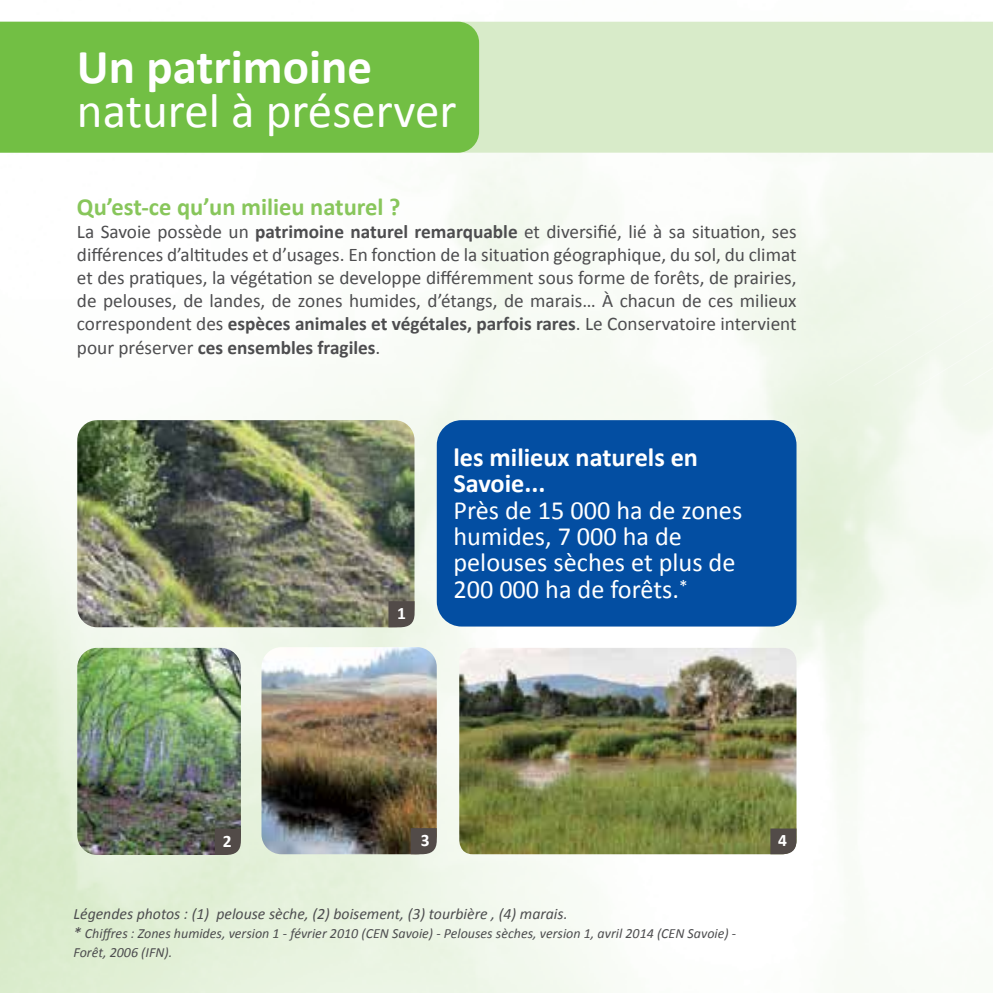
<style>
.page{position:relative;width:993px;height:993px;background:#fff}
.page>*{position:absolute;margin:0;border:0;box-sizing:border-box;transform-origin:0 0}
.t1{font:49px "Calibri";color:#fff}
.t2{font:700 49px "Calibri";color:#fff}
.t3{font:26.25px/26.2px "Calibri";color:#fff}
.t4{font:700 26.25px/26.2px "Calibri";color:#fff}
.t5{font:700 24.5px "Calibri";color:#88c65b}
.t6{font:19.25px/23.1px "Calibri";color:#4d4d4f;text-align:justify}
.t7{font:700 17.5px "Calibri";color:#fff}
.t8{font:italic 15.75px "Calibri";color:#4d4d4f}
.t9{font:italic 14px/18.9px "Calibri";color:#4d4d4f}
.s1{font-weight:700}
.s2{font-size:15.75px}
</style>
<div class="page">
<img style="left:0;top:21px;width:992px;height:971px">
<svg style="left:471px;top:21px;width:326px;height:364px"></svg>
<svg style="left:797px;top:21px;width:195px;height:384px"></svg>
<div style="left:0;top:22px;width:479px;height:131px;background:#72bf44"></div>
<img style="left:459px;top:647px;width:337px;height:207px">
<svg style="left:770px;top:828px;width:26px;height:26px"></svg>
<img style="left:77px;top:647px;width:164px;height:207px">
<svg style="left:215px;top:828px;width:26px;height:26px"></svg>
<img style="left:77px;top:420px;width:337px;height:207px">
<svg style="left:388px;top:601px;width:26px;height:26px"></svg>
<div style="left:436px;top:420px;width:360px;height:206px;background:#034ea2;border-radius:25px"></div>
<img style="left:261px;top:647px;width:175px;height:207px">
<svg style="left:410px;top:827px;width:26px;height:27px"></svg>
<h1 class="t2" style="left:77px;top:36px;width:297px">Un patrimoine</h1>
<h1 class="t1" style="left:77px;top:80px;width:381px">naturel à préserver</h1>
<p class="t5" style="left:77px;top:191px;width:325px">Qu’est-ce qu’un milieu naturel ?</p>
<p class="t6" style="left:77px;top:220px;width:721px">La Savoie possède un <span class="s1">patrimoine naturel remarquable</span> et diversifié, lié à sa situation, ses différences d’altitudes et d’usages. En fonction de la situation géographique, du sol, du climat et des pratiques, la végétation se developpe différemment sous forme de forêts, de prairies, de pelouses, de landes, de zones humides, d’étangs, de marais… À chacun de ces milieux correspondent des <span class="s1">espèces animales et végétales, parfois rares</span>. Le Conservatoire intervient pour préserver <span class="s1">ces ensembles fragiles</span>.</p>
<p class="t7" style="left:397px;top:601px;width:10px">1</p>
<h2 class="t4" style="left:453px;top:444px;width:246px">les milieux naturels en<br>Savoie...</h2>
<h2 class="t3" style="left:453px;top:496px;width:290px">Près de 15 000 ha de zones humides, 7 000 ha de pelouses sèches et plus de<br>200 000 ha de forêts.<sup>*</sup></h2>
<p class="t7" style="left:421px;top:828px;width:10px">3</p>
<p class="t7" style="left:223px;top:829px;width:10px">2</p>
<p class="t7" style="left:777px;top:828px;width:10px">4</p>
<p class="t8" style="left:73px;top:903px;width:495px">Légendes photos : (1) pelouse sèche, (2) boisement, (3) tourbière , (4) marais.</p>
<p class="t9" style="left:73px;top:923px;width:664px"><span class="s2">*</span> Chiffres : Zones humides, version 1 - février 2010 (CEN Savoie) - Pelouses sèches, version 1, avril 2014 (CEN Savoie) -<br>Forêt, 2006 (IFN).</p>
</div>
